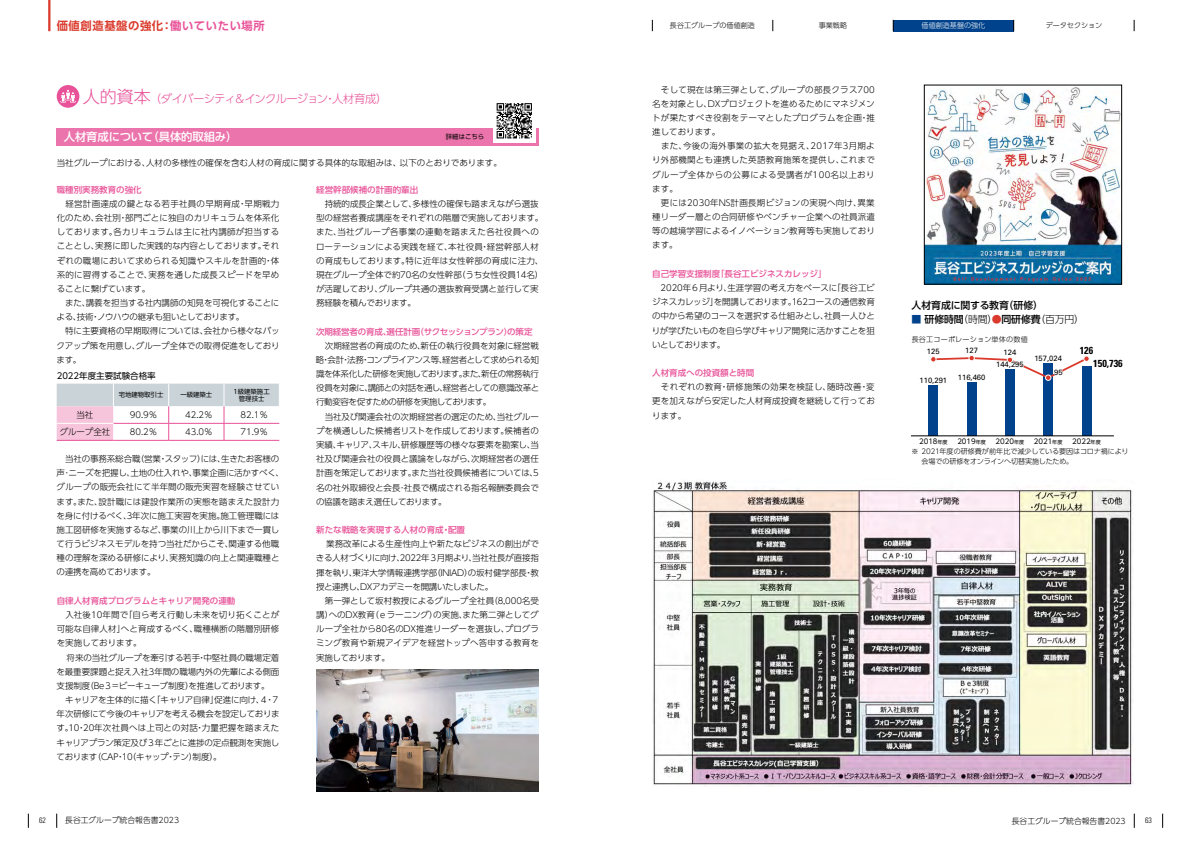
<style>
.page{position:relative;width:1191px;height:842px;background:#fff}
.page>*{position:absolute;margin:0;border:0;box-sizing:border-box;transform-origin:0 0}
.t1{font:300 11.3px "UD Shin Go Pr 6 N";letter-spacing:-.07em;color:#e85298}
.t2{font:700 11.3px "UD Shin Go Pr 6 N De";letter-spacing:.05em;color:#da392b}
.t3{font:500 11.3px "UD Shin Go Pr 6 N";letter-spacing:-.01em;color:#fff}
.t4{font:700 condensed 10.2px "Univers LT Std";color:#000}
.t5{font:300 9.9px "UD Shin Go Pr 6 N";color:#000}
.t6{font:500 9.9px "UD Shin Go Pr 6 N";letter-spacing:-.02em;color:#000}
.t7{font:300 8.5px/14.2px "UD Shin Go Pr 6 N";color:#000;text-align:justify}
.t8{font:500 8.5px "UD Shin Go Pr 6 N";color:#e85298}
.t9{font:500 8.5px "UD Shin Go Pr 6 N";letter-spacing:-.025em;color:#e85298}
.t10{font:8.5px "UD Shin Go Pr 6 N";color:#000}
.t11{font:300 7.8px "UD Shin Go Pr 6 N";color:#000}
.t12{font:300 condensed 7.8px "Univers LT Std";color:#000}
.t13{font:7.7px/13.7px "Univers LT Std";color:#000;text-align:right}
.t14{font:300 7.1px/9.2px "UD Shin Go Pr 6 N";letter-spacing:-.02em;color:#000}
.t15{font:300 7.1px "UD Shin Go Pr 6 N";color:#000}
.t16{font:300 7.1px "UD Shin Go Pr 6 N";letter-spacing:.025em;color:#000}
.t17{font:300 7.1px "UD Shin Go Pr 6 N";color:#fff}
.t18{font:7px "UD Shin Go Pr 6 N";color:#000}
.t19{font:6.4px/7.8px "UD Shin Go Pr 6 N";color:#000;text-align:center}
.s1{color:#e85298}
.s2{font-size:17px}
.s3{font-weight:500;color:#00428b}
.s4{font-weight:500}
.s5{font-weight:500;color:#da392b}
.s6{font-size:5.1px}
</style>
<div class="page">
<img style="left:652px;top:481px;width:482px;height:304px">
<hr style="left:48px;top:0;width:2px;height:31px;background:#da392b">
<svg style="left:57px;top:384px;width:223px;height:56px"></svg>
<hr style="left:57px;top:440px;width:56px;height:1px;background:#e85298">
<hr style="left:113px;top:440px;width:56px;height:1px;background:#e85298">
<hr style="left:169px;top:440px;width:55px;height:1px;background:#e85298">
<hr style="left:224px;top:440px;width:55px;height:1px;background:#e85298">
<hr style="left:57px;top:423px;width:56px;height:1px;background:#fff">
<div style="left:57px;top:85px;width:22px;height:23px;background:#e85298;border-radius:50%"></div>
<svg style="left:60px;top:90px;width:16px;height:13px"></svg>
<img style="left:316px;top:669px;width:222px;height:123px">
<img style="left:926px;top:87px;width:193px;height:195px">
<div style="left:928px;top:385px;width:10px;height:51px;background:#00428b"></div>
<div style="left:967px;top:382px;width:9px;height:54px;background:#00428b"></div>
<div style="left:1005px;top:370px;width:9px;height:66px;background:#00428b"></div>
<div style="left:1043px;top:364px;width:9px;height:72px;background:#00428b"></div>
<div style="left:1082px;top:367px;width:9px;height:69px;background:#00428b"></div>
<svg style="left:930px;top:355px;width:159px;height:26px"></svg>
<hr style="left:911px;top:436px;width:203px;height:1px;background:#000">
<div style="left:57px;top:128px;width:482px;height:17px;background:#ec74ac"></div>
<div style="left:493px;top:100px;width:42px;height:42px;background:#fff"></div>
<svg style="left:496px;top:103px;width:36px;height:35px"></svg>
<div style="left:893px;top:20px;width:120px;height:11px;background:#00428b"></div>
<svg style="left:57px;top:814px;width:1px;height:14px"></svg>
<svg style="left:1162px;top:814px;width:1px;height:14px"></svg>
<svg style="left:1134px;top:814px;width:1px;height:14px"></svg>
<svg style="left:28px;top:814px;width:1px;height:14px"></svg>
<h1 class="t2" style="left:57px;top:16px;width:210px">価値創造基盤の強化：<span class="s1">働いていたい場所</span></h1>
<p class="t15" style="left:670px;top:20px;width:87px">長谷工グループの価値創造</p>
<p class="t15" style="left:819px;top:20px;width:30px">事業戦略</p>
<p class="t17" style="left:921px;top:20px;width:65px">価値創造基盤の強化</p>
<p class="t15" style="left:1045px;top:20px;width:58px">データセクション</p>
<h1 class="t1" style="left:83px;top:89px;width:306px"><span class="s2">人的資本</span> （ダイバーシティ＆インクルージョン・人材育成）</h1>
<p class="t7" style="left:652px;top:82px;width:224px;text-indent:9px">そして現在は第三弾として、グループの部長クラス700名を対象とし、DXプロジェクトを進めるためにマネジメントが果たすべき役割をテーマとしたプログラムを企画・推進しております。</p>
<p class="t7" style="left:652px;top:139px;width:224px;text-indent:9px">また、今後の海外事業の拡大を見据え、2017年3月期より外部機関とも連携した英語教育施策を提供し、これまでグループ全体からの公募による受講者が100名以上おります。</p>
<p class="t7" style="left:652px;top:195px;width:224px;text-indent:9px">更には2030年NS計画長期ビジョンの実現へ向け、異業種リーダー層との合同研修やベンチャー企業への社員派遣等の越境学習によるイノベーション教育等も実施しております。</p>
<p class="t8" style="left:652px;top:267px;width:176px">自己学習支援制度「長谷工ビジネスカレッジ」</p>
<p class="t7" style="left:652px;top:280px;width:225px;text-indent:9px">2020年６月より、生涯学習の考え方をベースに「長谷工ビジネスカレッジ」を開講しております。162コースの通信教育の中から希望のコースを選択する仕組みとし、社員一人ひとりが学びたいものを自ら学びキャリア開発に活かすことを狙いとしております。</p>
<p class="t8" style="left:652px;top:366px;width:104px">人材育成への投資額と時間</p>
<p class="t7" style="left:652px;top:380px;width:224px;text-indent:9px">それぞれの教育・研修施策の効果を検証し、随時改善・変更を加えながら安定した人材育成投資を継続して行っております。</p>
<h1 class="t3" style="left:64px;top:128px;width:175px">人材育成について（具体的取組み）</h1>
<p class="t19" style="left:446px;top:133px;width:40px">詳細はこちら</p>
<p class="t7" style="left:57px;top:156px;width:447px">当社グループにおける、人材の多様性の確保を含む人材の育成に関する具体的な取組みは、以下のとおりであります。</p>
<p class="t8" style="left:57px;top:183px;width:87px">職種別実務教育の強化</p>
<p class="t7" style="left:57px;top:196px;width:225px;text-align:left">　経営計画達成の鍵となる若手社員の早期育成・早期戦力化のため、会社別・部門ごとに独自のカリキュラムを体系化しております。各カリキュラムは主に社内講師が担当することとし、実務に即した実践的な内容としております。それぞれの職場において求められる知識やスキルを計画的・体系的に習得することで、実務を通した成長スピードを早めることに繋げています。<br>　また、講義を担当する社内講師の知見を可視化することによる、技術・ノウハウの継承も狙いとしております。<br>　特に主要資格の早期取得については、会社から様々なバックアップ策を用意し、グループ全体での取得促進をしております。</p>
<p class="t8" style="left:316px;top:183px;width:104px">経営幹部候補の計画的輩出</p>
<p class="t7" style="left:316px;top:196px;width:229px;text-align:left;text-indent:9px">持続的成長企業として、多様性の確保も踏まえながら選抜型の経営者養成講座をそれぞれの階層で実施しております。また、当社グループ各事業の連動を踏まえた各社役員へのローテーションによる実践を経て、本社役員・経営幹部人材の育成もしております。特に近年は女性幹部の育成に注力、現在グループ全体で約70名の女性幹部（うち女性役員14名）が活躍しており、グループ共通の選抜教育受講と並行して実務経験を積んでおります。</p>
<p class="t9" style="left:316px;top:324px;width:218px">次期経営者の育成、選任計画（サクセッションプラン）の策定</p>
<p class="t7" style="left:316px;top:338px;width:225px;text-indent:9px">次期経営者の育成のため、新任の執行役員を対象に経営戦略・会計・法務・コンプライアンス等、経営者として求められる知識を体系化した研修を実施しております。また、新任の常務執行役員を対象に、講師との対話を通し、経営者としての意識改革と行動変容を促すための研修を実施しております。</p>
<p class="t7" style="left:316px;top:409px;width:224px;text-indent:9px">当社及び関連会社の次期経営者の選定のため、当社グループを横通しした候補者リストを作成しております。候補者の実績、キャリア、スキル、研修履歴等の様々な要素を勘案し、当社及び関連会社の役員と議論をしながら、次期経営者の選任計画を策定しております。また当社役員候補者については、5名の社外取締役と会長･社長で構成される指名報酬委員会での協議を踏まえ選任しております。</p>
<p class="t8" style="left:316px;top:523px;width:150px">新たな戦略を実現する人材の育成・配置</p>
<p class="t7" style="left:316px;top:537px;width:224px;text-indent:10px">業務改革による生産性向上や新たなビジネスの創出ができる人材づくりに向け、2022年３月期より、当社社長が直接指揮を執り、東洋大学情報連携学部（INIAD）の坂村健学部長・教授と連携し、DXアカデミーを開講いたしました。</p>
<p class="t7" style="left:316px;top:593px;width:224px;text-indent:9px">第一弾として坂村教授によるグループ全社員（8,000名受講）へのDX教育（ｅラーニング）の実施、また第二弾としてグループ全社から80名のDX推進リーダーを選抜し、プログラミング教育や新規アイデアを経営トップへ答申する教育を実施しております。</p>
<p class="t10" style="left:57px;top:369px;width:100px">2022年度主要試験合格率</p>
<p class="t19" style="left:119px;top:391px;width:46px">宅地建物取引士</p>
<p class="t19" style="left:180px;top:391px;width:33px">一級建築士</p>
<p class="t19" style="left:234px;top:387px;width:38px">1級建築施工管理技士</p>
<p class="t7" style="left:77px;top:407px;width:18px">当社</p>
<p class="t7" style="left:130px;top:407px;width:29px">90.9％</p>
<p class="t7" style="left:185px;top:407px;width:29px">42.2％</p>
<p class="t7" style="left:240px;top:407px;width:29px">82.1％</p>
<p class="t7" style="left:60px;top:424px;width:52px">グループ全社</p>
<p class="t7" style="left:130px;top:424px;width:29px">80.2％</p>
<p class="t7" style="left:185px;top:424px;width:29px">43.0％</p>
<p class="t7" style="left:240px;top:424px;width:29px">71.9％</p>
<p class="t7" style="left:57px;top:451px;width:229px;text-align:left;text-indent:9px">当社の事務系総合職（営業・スタッフ）には、生きたお客様の声･ニーズを把握し、土地の仕入れや、事業企画に活かすべく、グループの販売会社にて半年間の販売実習を経験させています。また、設計職には建設作業所の実態を踏まえた設計力を身に付けるべく、3年次に施工実習を実施。施工管理職には施工図研修を実施するなど、事業の川上から川下まで一貫して行うビジネスモデルを持つ当社だからこそ、関連する他職種の理解を深める研修により、実務知識の向上と関連職種との連携を高めております。</p>
<p class="t8" style="left:57px;top:594px;width:180px">自律人材育成プログラムとキャリア開発の連動</p>
<p class="t7" style="left:57px;top:607px;width:224px;text-indent:9px">入社後10年間で「自ら考え行動し未来を切り拓くことが可能な自律人材」へと育成するべく、職種横断の階層別研修を実施しております。</p>
<p class="t7" style="left:56px;top:650px;width:224px;text-indent:10px">将来の当社グループを牽引する若手・中堅社員の職場定着を最重要課題と捉え入社3年間の職場内外の先輩による側面支援制度（Be３＝ビーキューブ制度）を推進しております。</p>
<p class="t7" style="left:57px;top:692px;width:225px;text-indent:9px">キャリアを主体的に描く「キャリア自律」促進に向け、４・７年次研修にて今後のキャリアを考える機会を設定しております。10・20年次社員へは上司との対話・力量把握を踏まえたキャリアプラン策定及び３年ごとに進捗の定点観測を実施しております（CAP・10（キャップ・テン）制度）。</p>
<p class="t6" style="left:911px;top:297px;width:133px">人材育成に関する教育（研修）</p>
<p class="t5" style="left:911px;top:312px;width:174px"><span class="s3">■</span> <span class="s4">研修時間</span>（時間）<span class="s5">●</span><span class="s4">同研修費</span>（百万円）</p>
<p class="t16" style="left:911px;top:334px;width:118px">長谷工コーポレーション単体の数値</p>
<p class="t4" style="left:1079px;top:344px;width:15px">126</p>
<p class="t13" style="left:927px;top:344px;width:14px">125</p>
<p class="t13" style="left:965px;top:343px;width:14px">127</p>
<p class="t13" style="left:1003px;top:345px;width:14px">124</p>
<p class="t13" style="left:919px;top:373px;width:29px">110,291</p>
<p class="t13" style="left:957px;top:370px;width:29px">116,460</p>
<p class="t13" style="left:1034px;top:352px;width:30px">157,024<br>95</p>
<p class="t13" style="left:996px;top:357px;width:29px">144,295</p>
<p class="t4" style="left:1093px;top:357px;width:31px">150,736</p>
<p class="t18" style="left:919px;top:436px;width:30px">2018<span class="s6">年度</span></p>
<p class="t18" style="left:957px;top:436px;width:30px">2019<span class="s6">年度</span></p>
<p class="t18" style="left:995px;top:436px;width:30px">2020<span class="s6">年度</span></p>
<p class="t18" style="left:1034px;top:436px;width:30px">2021<span class="s6">年度</span></p>
<p class="t18" style="left:1072px;top:436px;width:30px">2022<span class="s6">年度</span></p>
<p class="t14" style="left:921px;top:447px;width:208px;text-indent:-10px">※ 2021年度の研修費が前年比で減少している要因はコロナ禍により会場での研修をオンラインへ切替実施したため。</p>
<p class="t12" style="left:39px;top:815px;width:8px">62</p>
<p class="t11" style="left:65px;top:814px;width:115px">長谷工グループ統合報告書2023</p>
<p class="t11" style="left:1011px;top:814px;width:115px">長谷工グループ統合報告書2023</p>
<p class="t12" style="left:1145px;top:815px;width:8px">63</p>
</div>
